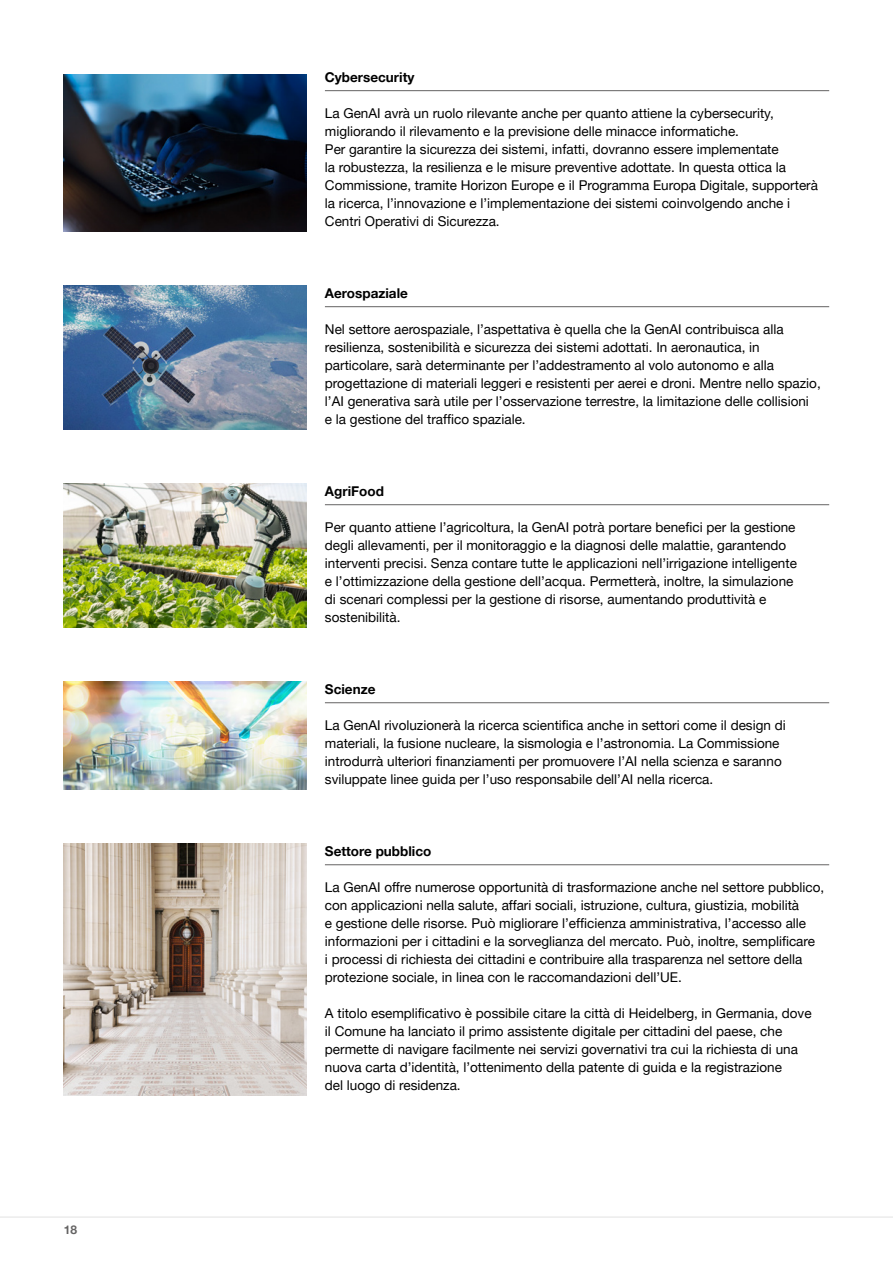
<style>
.page{position:relative;width:893px;height:1263px;background:#fff}
.page>*{position:absolute;margin:0;border:0;box-sizing:border-box;transform-origin:0 0}
.t1{font:13.5px/18px "Helvetica Neue LT Pro";color:#000}
.t2{font:700 13.5px "Helvetica Neue LT Pro";color:#000}
.t3{font:700 12px "Helvetica Neue LT Pro";color:#646363}
</style>
<div class="page">
<hr style="left:0;top:1217px;width:893px;height:1px;background:#e3e3e3">
<hr style="left:325px;top:90px;width:504px;height:1px;background:#646363">
<hr style="left:325px;top:306px;width:504px;height:1px;background:#646363">
<hr style="left:325px;top:504px;width:504px;height:1px;background:#646363">
<hr style="left:325px;top:702px;width:504px;height:1px;background:#646363">
<hr style="left:325px;top:864px;width:504px;height:1px;background:#646363">
<img style="left:64px;top:285px;width:243px;height:144px">
<img style="left:64px;top:483px;width:243px;height:144px">
<img style="left:64px;top:681px;width:243px;height:108px">
<img style="left:64px;top:843px;width:243px;height:252px">
<img style="left:64px;top:74px;width:243px;height:157px">
<p class="t3" style="left:64px;top:1222px;width:15px">18</p>
<p class="t2" style="left:325px;top:69px;width:91px">Cybersecurity</p>
<p class="t1" style="left:325px;top:104px;width:495px">La GenAI avrà un ruolo rilevante anche per quanto attiene la cybersecurity, migliorando il rilevamento e la previsione delle minacce informatiche.<br>Per garantire la sicurezza dei sistemi, infatti, dovranno essere implementate<br>la robustezza, la resilienza e le misure preventive adottate. In questa ottica la Commissione, tramite Horizon Europe e il Programma Europa Digitale, supporterà la ricerca, l’innovazione e l’implementazione dei sistemi coinvolgendo anche i Centri Operativi di Sicurezza.</p>
<p class="t2" style="left:325px;top:285px;width:84px">Aerospaziale</p>
<p class="t1" style="left:325px;top:320px;width:497px">Nel settore aerospaziale, l’aspettativa è quella che la GenAI contribuisca alla resilienza, sostenibilità e sicurezza dei sistemi adottati. In aeronautica, in particolare, sarà determinante per l’addestramento al volo autonomo e alla progettazione di materiali leggeri e resistenti per aerei e droni. Mentre nello spazio, l’AI generativa sarà utile per l’osservazione terrestre, la limitazione delle collisioni<br>e la gestione del traffico spaziale.</p>
<p class="t2" style="left:325px;top:483px;width:60px">AgriFood</p>
<p class="t1" style="left:325px;top:518px;width:473px">Per quanto attiene l’agricoltura, la GenAI potrà portare benefici per la gestione degli allevamenti, per il monitoraggio e la diagnosi delle malattie, garantendo interventi precisi. Senza contare tutte le applicazioni nell’irrigazione intelligente e l’ottimizzazione della gestione dell’acqua. Permetterà, inoltre, la simulazione di scenari complessi per la gestione di risorse, aumentando produttività e sostenibilità.</p>
<p class="t2" style="left:325px;top:681px;width:52px">Scienze</p>
<p class="t1" style="left:325px;top:716px;width:462px">La GenAI rivoluzionerà la ricerca scientifica anche in settori come il design di materiali, la fusione nucleare, la sismologia e l’astronomia. La Commissione introdurrà ulteriori finanziamenti per promuovere l’AI nella scienza e saranno sviluppate linee guida per l’uso responsabile dell’AI nella ricerca.</p>
<p class="t2" style="left:325px;top:843px;width:108px">Settore pubblico</p>
<p class="t1" style="left:325px;top:878px;width:501px">La GenAI offre numerose opportunità di trasformazione anche nel settore pubblico, con applicazioni nella salute, affari sociali, istruzione, cultura, giustizia, mobilità<br>e gestione delle risorse. Può migliorare l’efficienza amministrativa, l’accesso alle informazioni per i cittadini e la sorveglianza del mercato. Può, inoltre, semplificare<br>i processi di richiesta dei cittadini e contribuire alla trasparenza nel settore della protezione sociale, in linea con le raccomandazioni dell’UE.</p>
<p class="t1" style="left:325px;top:1004px;width:488px">A titolo esemplificativo è possibile citare la città di Heidelberg, in Germania, dove il Comune ha lanciato il primo assistente digitale per cittadini del paese, che permette di navigare facilmente nei servizi governativi tra cui la richiesta di una nuova carta d’identità, l’ottenimento della patente di guida e la registrazione<br>del luogo di residenza.</p>
</div>
